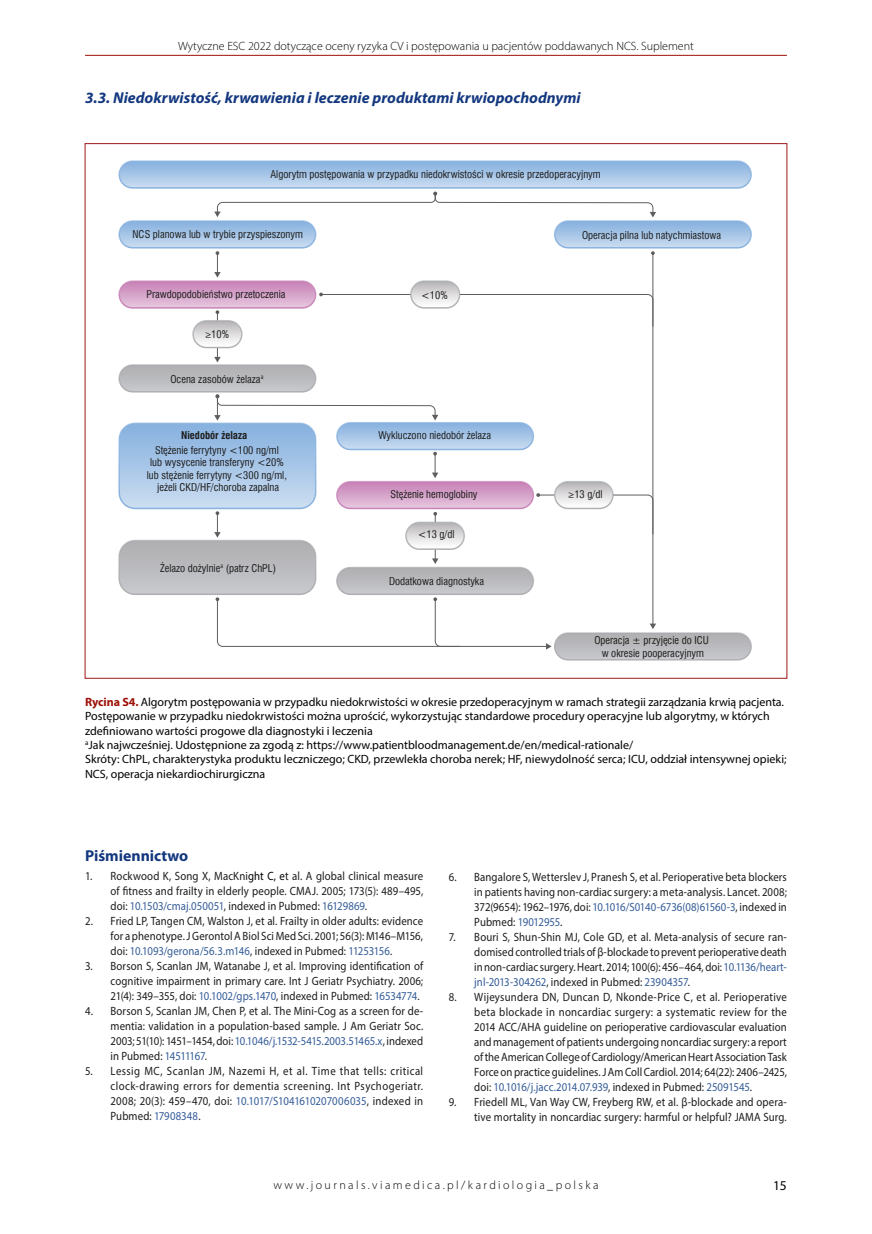
<style>
.page{position:relative;width:872px;height:1234px;background:#fff}
.page>*{position:absolute;margin:0;border:0;box-sizing:border-box;transform-origin:0 0}
.t1{font:italic 700 15.75px "Myriad Pro";color:#14387f}
.t2{font:700 15.75px "Myriad Pro";color:#14387f}
.t3{font:13.5px "Myriad Pro";color:#000}
.t4{font:12px/15px "Myriad Pro";letter-spacing:.005em;color:#1c1c1c;text-align:justify;scale:.9 1}
.t5{font:12px/14.4px "Myriad Pro";color:#000}
.t6{font:300 12px "Myriad Pro";color:#000}
.t7{font:300 12px "Myriad Pro";letter-spacing:.2em;color:#000}
.t8{font:10.5px/12.6px "Swis 721 Cn EU";color:#1d1d1c;text-align:center}
.t9{font:700 10.5px "Swis 721 Cn EU";color:#1d1d1c}
.s1{font-family:"Myriad Pro"}
.s2{font-weight:700;color:#9c1006}
.s3{color:#000}
.s4{color:#345c98}
</style>
<div class="page">
<hr style="left:85px;top:55px;width:702px;height:1px;background:#9c1006">
<hr style="left:652px;top:253px;width:1px;height:371px;background:#5f5c5c">
<hr style="left:217px;top:312px;width:1px;height:46px;background:#5f5c5c">
<svg style="left:118px;top:357px;width:634px;height:303px"></svg>
<svg style="left:118px;top:160px;width:634px;height:188px"></svg>
<p class="t6" style="left:178px;top:39px;width:517px">Wytyczne ESC 2022 dotyczące oceny ryzyka CV i postępowania u pacjentów poddawanych NCS. Suplement</p>
<h1 class="t1" style="left:85px;top:88px;width:497px">3.3. Niedokrwistość, krwawienia i leczenie produktami krwiopochodnymi</h1>
<p class="t8" style="left:270px;top:168px;width:332px">Algorytm postępowania w przypadku niedokrwistości w okresie przedoperacyjnym</p>
<p class="t8" style="left:132px;top:228px;width:172px">NCS planowa lub w trybie przyspieszonym</p>
<p class="t8" style="left:582px;top:228px;width:141px">Operacja pilna lub natychmiastowa</p>
<p class="t8" style="left:147px;top:287px;width:140px">Prawdopodobieństwo przetoczenia</p>
<p class="t8" style="left:421px;top:288px;width:28px">&lt;10%</p>
<p class="t8" style="left:205px;top:328px;width:26px"><span class="s1">≥</span>10%</p>
<p class="t8" style="left:170px;top:372px;width:94px">Ocena zasobów żelaza<sup>a</sup></p>
<p class="t9" style="left:181px;top:429px;width:67px">Niedobór żelaza</p>
<p class="t8" style="left:378px;top:429px;width:114px">Wykluczono niedobór żelaza</p>
<p class="t8" style="left:147px;top:443px;width:142px">Stężenie ferrytyny &lt;100 ng/ml<br>lub wysycenie transferyny &lt;20% lub stężenie ferrytyny &lt;300 ng/ml, jeżeli CKD/HF/choroba zapalna</p>
<p class="t8" style="left:160px;top:561px;width:118px">Żelazo dożylnie<sup>a</sup> (patrz ChPL)</p>
<p class="t8" style="left:390px;top:487px;width:89px">Stężenie hemoglobiny</p>
<p class="t8" style="left:568px;top:488px;width:36px"><span class="s1">≥</span>13 g/dl</p>
<p class="t8" style="left:418px;top:528px;width:38px">&lt;13 g/dl</p>
<p class="t8" style="left:389px;top:574px;width:97px">Dodatkowa diagnostyka</p>
<p class="t8" style="left:594px;top:633px;width:116px">Operacja ± przyjęcie do ICU w okresie pooperacyjnym</p>
<p class="t5" style="left:85px;top:694px;width:703px"><span class="s2">Rycina S4.</span> Algorytm postępowania w przypadku niedokrwistości w okresie przedoperacyjnym w ramach strategii zarządzania krwią pacjenta.<br>Postępowanie w przypadku niedokrwistości można uprościć, wykorzystując standardowe procedury operacyjne lub algorytmy, w których zdefiniowano wartości progowe dla diagnostyki i leczenia<br><sup>a</sup>Jak najwcześniej. Udostępnione za zgodą z: https://www.patientbloodmanagement.de/en/medical-rationale/<br>Skróty: ChPL, charakterystyka produktu leczniczego; CKD, przewlekła choroba nerek; HF, niewydolność serca; ICU, oddział intensywnej opieki; NCS, operacja niekardiochirurgiczna</p>
<h1 class="t2" style="left:85px;top:844px;width:105px">Piśmiennictwo</h1>
<p class="t4" style="left:111px;top:868px;width:349px;text-indent:-26px">1. Rockwood K, Song X, MacKni<span class="s3">ght C, e</span>t al. A global clinical measure of fitness and frailty in elderly people. CMAJ. 2005; 173(5): 489–495, doi: <span class="s4">10.1503/cmaj.050051</span>, indexed in Pubmed: <span class="s4">16129869</span>.</p>
<p class="t4" style="left:111px;top:913px;width:349px;text-indent:-26px">2. Fried LP, Tangen CM, Walston J, et al. Frailty in older adults: evidence for a phenotype. J Gerontol A Biol Sci Med Sci. 2001; 56(3): M146–M156, doi: <span class="s4">10.1093/gerona/56.3.m146</span>, indexed in Pubmed: <span class="s4">11253156</span>.</p>
<p class="t4" style="left:111px;top:958px;width:349px;text-indent:-26px">3. Borson S, Scanlan JM, Watanabe J, et al. Improving identification of cognitive impairment in primary care. Int J Geriatr Psychiatry. 2006; 21(4): 349–355, doi: <span class="s4">10.1002/gps.1470</span>, indexed in Pubmed: <span class="s4">16534774</span>.</p>
<p class="t4" style="left:111px;top:1003px;width:349px;text-indent:-26px">4. Borson S, Scanlan JM, Chen P, et al. The Mini-Cog as a screen for de&shy;mentia: validation in a population-based sample. J Am Geriatr Soc.<br>2003; 51(10): 1451–1454, doi: <span class="s4">10.1046/j.1532-5415.2003.51465.x</span>, indexed in Pubmed: <span class="s4">14511167</span>.</p>
<p class="t4" style="left:111px;top:1063px;width:349px;text-indent:-25px">5. Lessig MC, Scanlan JM, Nazemi H, et al. Time that tells: critical clock-drawing errors for dementia screening. Int Psychogeriatr.<br>2008; 20(3): 459–470, doi: <span class="s4">10.1017/S1041610207006035</span>, indexed in Pubmed: <span class="s4">17908348</span>.</p>
<p class="t4" style="left:474px;top:869px;width:349px;text-indent:-26px">6. Bangalore S, Wetterslev J, Pranesh S, et al. Perioperative beta blockers in patients having non-cardiac surgery: a meta-analysis. Lancet. 2008; 372(9654): 1962–1976, doi: <span class="s4">10.1016/S0140-6736(08)61560-3</span>, indexed in Pubmed: <span class="s4">19012955</span>.</p>
<p class="t4" style="left:474px;top:929px;width:349px;text-indent:-25px">7. Bouri S, Shun-Shin MJ, Cole GD, et al. Meta-analysis of secure ran&shy;domised controlled trials of β-blockade to prevent perioperative death in non-cardiac surgery. Heart. 2014; 100(6): 456–464, doi: <span class="s4">10.1136/heart&shy;jnl-2013-304262</span>, indexed in Pubmed: <span class="s4">23904357</span>.</p>
<p class="t4" style="left:474px;top:989px;width:349px;text-indent:-26px">8. Wijeysundera DN, Duncan D, Nkonde-Price C, et al. Perioperative beta blockade in noncardiac surgery: a systematic review for the 2014 ACC/AHA guideline on perioperative cardiovascular evaluation and management of patients undergoing noncardiac surgery: a report of the American College of Cardiology/American Heart Association Task Force on practice guidelines. J Am Coll Cardiol. 2014; 64(22): 2406–2425, doi: <span class="s4">10.1016/j.jacc.2014.07.939</span>, indexed in Pubmed: <span class="s4">25091545</span>.</p>
<p class="t4" style="left:449px;top:1094px;width:377px;text-align:right">9. Friedell ML, Van Way CW, Freyberg RW, et al. β-blockade and opera&shy;tive mortality in noncardiac surgery: harmful or helpful? JAMA Surg.</p>
<p class="t7" style="left:273px;top:1176px;width:327px">www.journals.viamedica.pl/kardiologia_polska</p>
<p class="t3" style="left:773px;top:1176px;width:15px">15</p>
</div>
